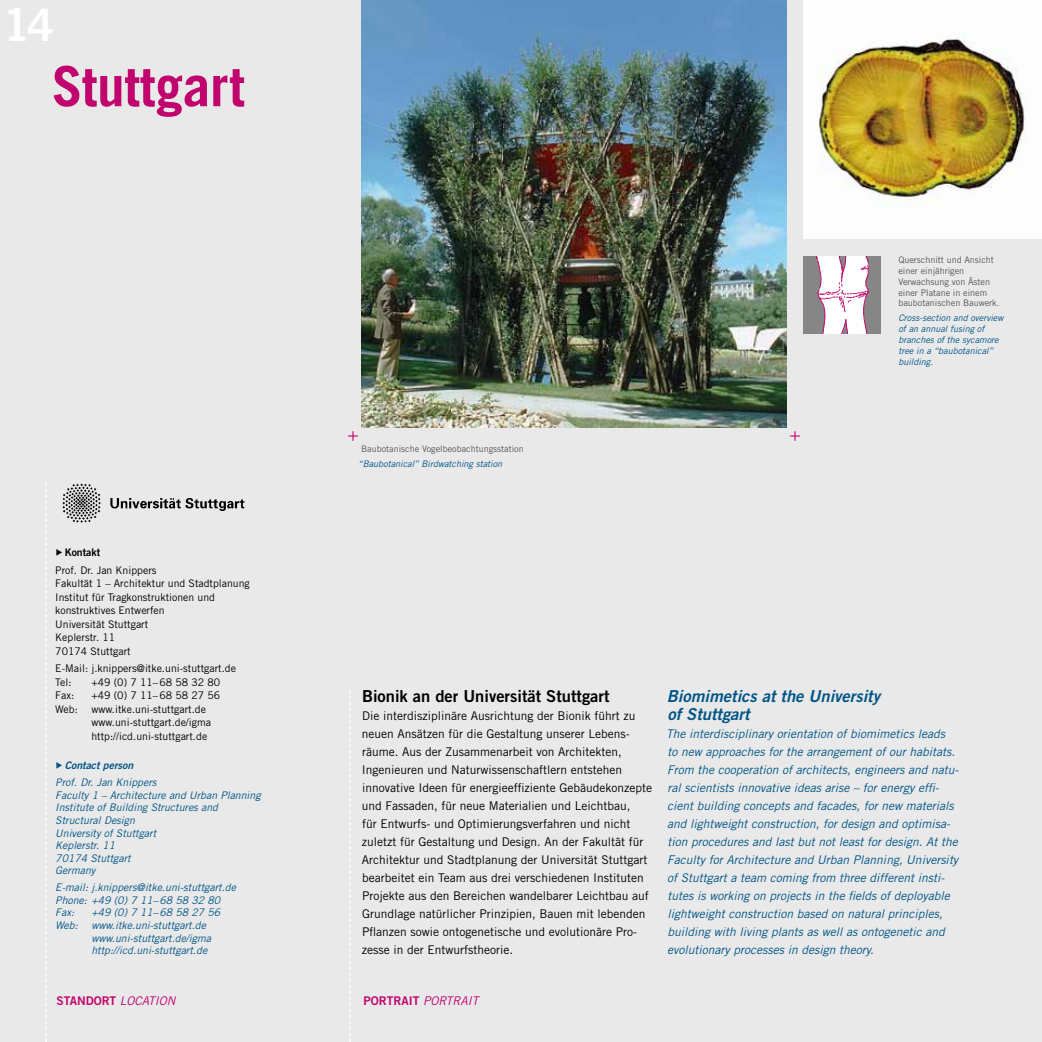
<style>
.page{position:relative;width:1042px;height:1042px;background:#e9e9e9}
.page>*{position:absolute;margin:0;border:0;box-sizing:border-box;transform-origin:0 0}
.t1{font:700 55.5px "Trade Gothic LT Std";letter-spacing:-.005em;color:#c0066e}
.t2{font:45px "Trade Gothic LT Std Bd 2";color:#fff}
.t3{font:16.5px/18px "Trade Gothic LT Std Bd 2 Obl";color:#005587}
.t4{font:16.5px "Trade Gothic LT Std Bd 2";color:#000}
.t5{font:12px/18px "Trade Gothic LT Std";color:#000}
.t6{font:italic 12px/18px "Trade Gothic LT Std";color:#005587}
.t7{font:12px "Trade Gothic LT Std Bd 2";color:#c0066e}
.t8{font:italic 12px "Trade Gothic LT Std";color:#c0066e}
.t9{font:italic 10.5px/12.6px "Trade Gothic LT Std";color:#005587}
.t10{font:10.5px/13.5px "Trade Gothic LT Std";color:#000}
.t11{font:10.5px "Trade Gothic LT Std Bd 2 Obl";color:#005587}
.t12{font:10.5px "Trade Gothic LT Std Bd 2";color:#000}
.t13{font:9px/10.8px "Trade Gothic LT Std";color:#565655}
.t14{font:italic 9px/10.8px "Trade Gothic LT Std";color:#005587}
.s1{font-family:"Trade Gothic LT Std";font-style:italic}
</style>
<div class="page">
<svg style="left:790px;top:431px;width:10px;height:10px"></svg>
<svg style="left:348px;top:431px;width:10px;height:10px"></svg>
<svg style="left:45px;top:483px;width:2px;height:559px"></svg>
<svg style="left:349px;top:690px;width:2px;height:352px"></svg>
<img style="left:62px;top:483px;width:183px;height:40px">
<img style="left:804px;top:0;width:238px;height:238px">
<img style="left:361px;top:0;width:425px;height:427px">
<div style="left:804px;top:257px;width:77px;height:77px;background:#878686"></div>
<svg style="left:816px;top:257px;width:53px;height:77px;background:#e6d4de"></svg>
<h2 class="t2" style="left:3px;top:-3px;width:53px">14</h2>
<h1 class="t1" style="left:52px;top:52px;width:195px">Stuttgart</h1>
<p class="t13" style="left:361px;top:443px;width:164px">Baubotanische Vogelbeobachtungsstation</p>
<p class="t14" style="left:358px;top:458px;width:146px">“Baubotanical” Birdwatching station</p>
<p class="t13" style="left:898px;top:254px;width:103px">Querschnitt und Ansicht einer einjährigen<br>Verwachsung von Ästen einer Platane in einem baubotanischen Bauwerk.</p>
<p class="t14" style="left:898px;top:313px;width:106px">Cross-section and overview of an annual fusing of branches of the sycamore tree in a “baubotanical” building.</p>
<p class="t12" style="left:55px;top:545px;width:47px">▶Kontakt</p>
<p class="t10" style="left:55px;top:563px;width:196px">Prof. Dr. Jan Knippers<br>Fakultät 1 – Architektur und Stadtplanung<br>Institut für Tragkonstruktionen und konstruktives Entwerfen<br>Universität Stuttgart<br>Keplerstr. 11<br>70174 Stuttgart</p>
<p class="t10" style="left:55px;top:662px;width:182px">E-Mail: j.knippers@itke.uni-stuttgart.de<br>Tel:</p>
<p class="t10" style="left:91px;top:675px;width:130px">+49 (0) 7 11–68 58 32 80</p>
<p class="t10" style="left:55px;top:689px;width:20px">Fax:</p>
<p class="t10" style="left:91px;top:689px;width:130px">+49 (0) 7 11–68 58 27 56</p>
<p class="t10" style="left:55px;top:702px;width:24px">Web:</p>
<p class="t10" style="left:91px;top:702px;width:121px">www.itke.uni-stuttgart.de www.uni-stuttgart.de/igma http://icd.uni-stuttgart.de</p>
<p class="t11" style="left:55px;top:759px;width:79px">▶Contact person</p>
<p class="t9" style="left:55px;top:776px;width:207px">Prof. Dr. Jan Knippers<br>Faculty 1 – Architecture and Urban Planning<br>Institute of Building Structures and<br>Structural Design<br>University of Stuttgart<br>Keplerstr. 11<br>70174 Stuttgart<br>Germany</p>
<p class="t9" style="left:55px;top:881px;width:183px">E-mail: j.knippers@itke.uni-stuttgart.de<br>Phone: +49 (0) 7 11–68 58 32 80<br>Fax:</p>
<p class="t9" style="left:91px;top:906px;width:130px">+49 (0) 7 11–68 58 27 56</p>
<p class="t9" style="left:55px;top:919px;width:24px">Web:</p>
<p class="t9" style="left:91px;top:919px;width:121px">www.itke.uni-stuttgart.de www.uni-stuttgart.de/igma http://icd.uni-stuttgart.de</p>
<h3 class="t4" style="left:362px;top:686px;width:249px">Bionik an der Universität Stuttgart</h3>
<p class="t5" style="left:362px;top:707px;width:292px">Die interdisziplinäre Ausrichtung der Bionik führt zu neuen Ansätzen für die Gestaltung unserer Lebens&shy;räume. Aus der Zusammenarbeit von Architekten, Ingenieuren und Naturwissenschaftlern entstehen innovative Ideen für energieeffiziente Gebäudekonzepte und Fassaden, für neue Materialien und Leichtbau,<br>für Entwurfs- und Optimierungsverfahren und nicht zuletzt für Gestaltung und Design. An der Fakultät für Architektur und Stadtplanung der Universität Stuttgart bearbeitet ein Team aus drei verschiedenen Instituten Projekte aus den Bereichen wandelbarer Leichtbau auf Grundlage natürlicher Prinzipien, Bauen mit lebenden Pflanzen sowie ontogenetische und evolutionäre Pro&shy;zesse in der Entwurfstheorie.</p>
<h3 class="t3" style="left:667px;top:687px;width:215px">Biomimetics at the University of Stuttgart</h3>
<p class="t6" style="left:666px;top:725px;width:295px">The interdisciplinary orientation of biomimetics leads<br>to new approaches for the arrangement of our habitats.<br>From the cooperation of architects, engineers and natu&shy;ral scientists innovative ideas arise – for energy effi&shy;cient building concepts and facades, for new materials and lightweight construction, for design and optimisa&shy;tion procedures and last but not least for design. At the Faculty for Architecture and Urban Planning, University of Stuttgart a team coming from three different insti&shy;tutes is working on projects in the fields of deployable lightweight construction based on natural principles, building with living plants as well as ontogenetic and evolutionary processes in design theory.</p>
<p class="t7" style="left:56px;top:993px;width:86px">Standort <span class="s1">Locati</span></p>
<p class="t8" style="left:159px;top:993px;width:16px">on</p>
<p class="t7" style="left:363px;top:993px;width:83px">Port rait <span class="s1">Portrait</span></p>
</div>
